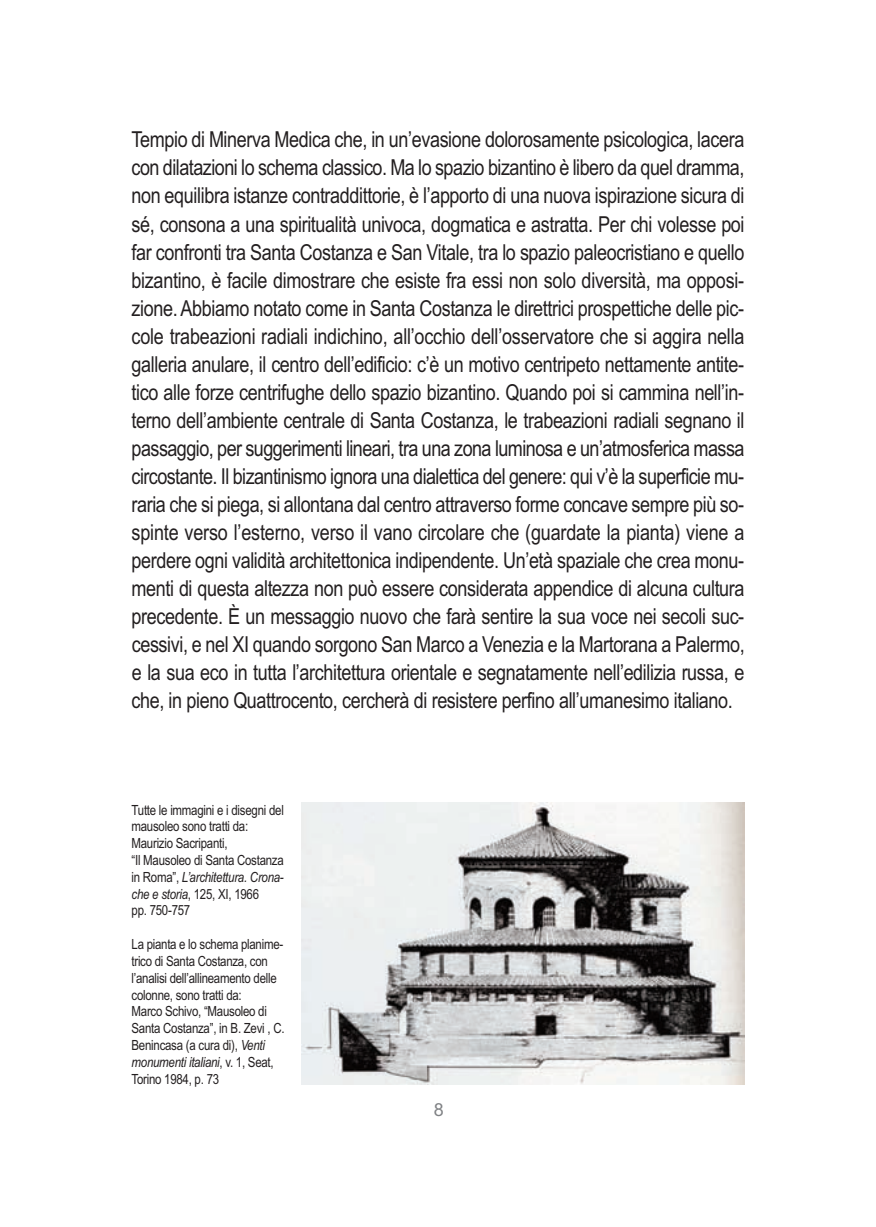
<style>
.page{position:relative;width:876px;height:1227px;background:#fff}
.page>*{position:absolute;margin:0;border:0;box-sizing:border-box;transform-origin:0 0}
.t1{font:22px/28px "Arial Narrow";letter-spacing:-.02em;color:#231f20;text-align:justify}
.t2{font:18px "Arial";color:#808285}
.t3{font:14px/16.8px "Arial Narrow";letter-spacing:-.02em;color:#231f20}
.s1{font-style:italic}
</style>
<div class="page">
<img style="left:302px;top:803px;width:442px;height:281px">
<p class="t1" style="left:131px;top:126px;width:614px">Tempio di Minerva Medica che, in un’evasione dolorosamente psicologica, lacera con dilatazioni lo schema classico. Ma lo spazio bizantino è libero da quel dramma, non equilibra istanze contraddittorie, è l’apporto di una nuova ispirazione sicura di sé, consona a una spiritualità univoca, dogmatica e astratta. Per chi volesse poi far confronti tra Santa Costanza e San Vitale, tra lo spazio paleocristiano e quello bizantino, è facile dimostrare che esiste fra essi non solo diversità, ma opposi&shy;zione. Abbiamo notato come in Santa Costanza le direttrici prospettiche delle pic&shy;cole trabeazioni radiali indichino, all’occhio dell’osservatore che si aggira nella galleria anulare, il centro dell’edificio: c’è un motivo centripeto nettamente antite&shy;tico alle forze centrifughe dello spazio bizantino. Quando poi si cammina nell’in&shy;terno dell’ambiente centrale di Santa Costanza, le trabeazioni radiali segnano il passaggio, per suggerimenti lineari, tra una zona luminosa e un’atmosferica massa circostante. Il bizantinismo ignora una dialettica del genere: qui v’è la superficie mu&shy;raria che si piega, si allontana dal centro attraverso forme concave sempre più so&shy;spinte verso l’esterno, verso il vano circolare che (guardate la pianta) viene a perdere ogni validità architettonica indipendente. Un’età spaziale che crea monu&shy;menti di questa altezza non può essere considerata appendice di alcuna cultura precedente. È un messaggio nuovo che farà sentire la sua voce nei secoli suc&shy;cessivi, e nel XI quando sorgono San Marco a Venezia e la Martorana a Palermo, e la sua eco in tutta l’architettura orientale e segnatamente nell’edilizia russa, e che, in pieno Quattrocento, cercherà di resistere perfino all’umanesimo italiano.</p>
<p class="t3" style="left:131px;top:801px;width:154px">Tutte le immagini e i disegni del mausoleo sono tratti da:<br>Maurizio Sacripanti,<br>“Il Mausoleo di Santa Costanza in Roma”, <span class="s1">L’architettura. Crona&shy;che e storia</span>, 125, XI, 1966<br>pp. 750-757</p>
<p class="t3" style="left:131px;top:936px;width:154px">La pianta e lo schema planime&shy;trico di Santa Costanza, con l’analisi dell’allineamento delle colonne, sono tratti da:<br>Marco Schivo, “Mausoleo di<br>San ta Costanza”, in B. Zevi , C.<br>Benincasa (a cura di), <span class="s1">Venti monumenti italiani</span>, v. 1, Seat,<br>Torino 1984, p. 73</p>
<p class="t2" style="left:434px;top:1099px;width:12px">8</p>
</div>
